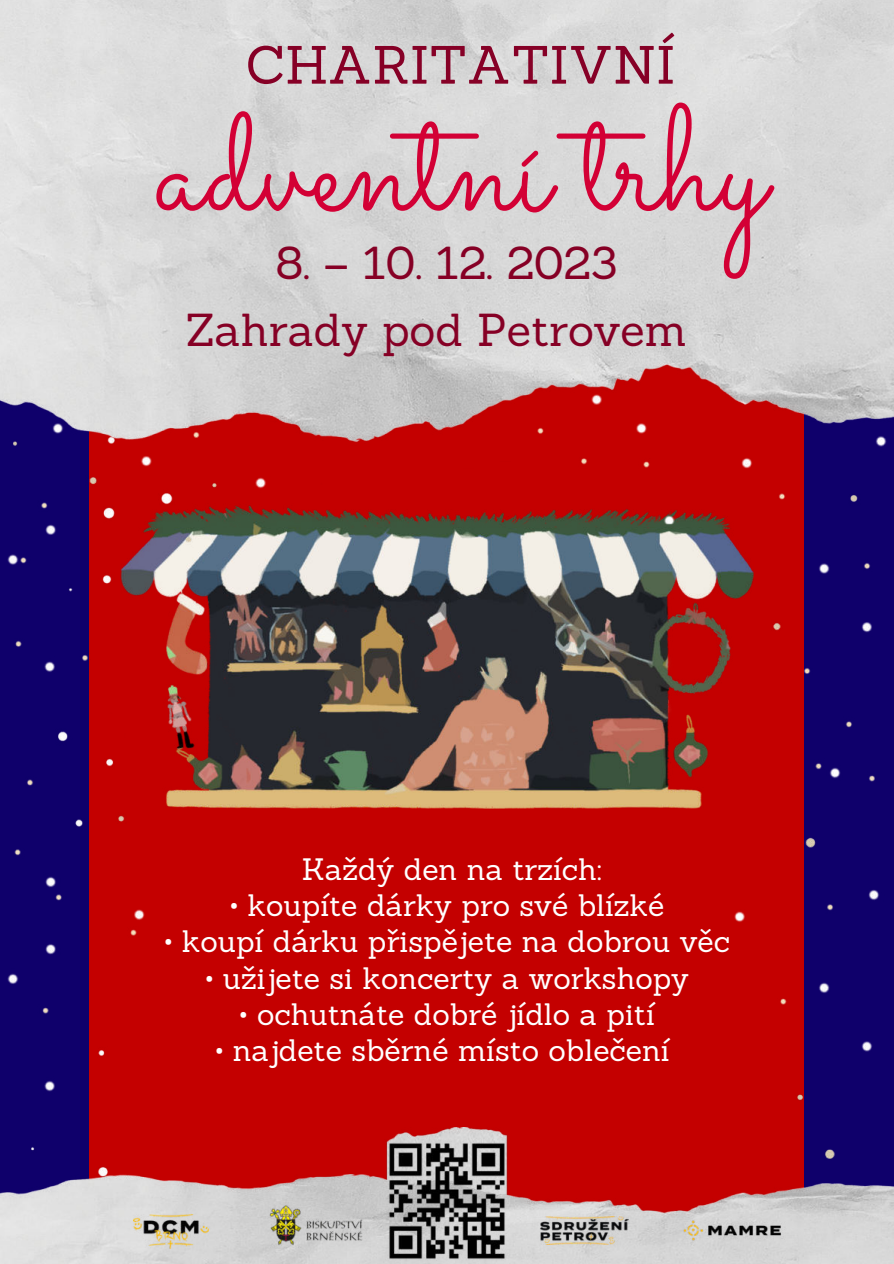
<style>
.page{position:relative;width:894px;height:1264px;background:#fff}
.page>*{position:absolute;margin:0;border:0;box-sizing:border-box;transform-origin:0 0}
.t1{font:150.3px "Sacramento";color:#d30035}
.t2{font:52.5px "Sanchez";color:#860026}
.t3{font:45px/67.5px "Sanchez";color:#860025;text-align:center}
.t4{font:30.15px "Sanchez";color:#fff}
</style>
<div class="page">
<img style="left:7px;top:483px;width:879px;height:691px">
<img style="left:0;top:0;width:893px;height:483px">
<img style="left:0;top:1174px;width:893px;height:89px">
<img style="left:540px;top:1216px;width:88px;height:28px">
<img style="left:133px;top:1214px;width:75px;height:33px">
<img style="left:265px;top:1201px;width:40px;height:46px">
<img style="left:305px;top:1218px;width:67px;height:25px">
<img style="left:671px;top:1197px;width:118px;height:66px">
<img style="left:385px;top:1139px;width:123px;height:123px">
<h2 class="t2" style="left:245px;top:31px;width:432px">CHARITATIVNÍ</h2>
<h1 class="t1" style="left:155px;top:70px;width:612px">adventní trhy</h1>
<h3 class="t3" style="left:186px;top:228px;width:502px">8. – 10. 12. 2023<br>Zahrady pod Petrovem</h3>
<p class="t4" style="left:302px;top:850px;width:301px">Každý den na trzích:</p>
<p class="t4" style="left:230px;top:886px;width:435px">• koupíte dárky pro své blízké</p>
<p class="t4" style="left:164px;top:922px;width:567px">• koupí dárku přispějete na dobrou věc</p>
<p class="t4" style="left:205px;top:958px;width:485px">• užijete si koncerty a workshopy</p>
<p class="t4" style="left:239px;top:994px;width:416px">• ochutnáte dobré jídlo a pití</p>
<p class="t4" style="left:215px;top:1030px;width:455px">• najdete sběrné místo oblečení</p>
</div>
